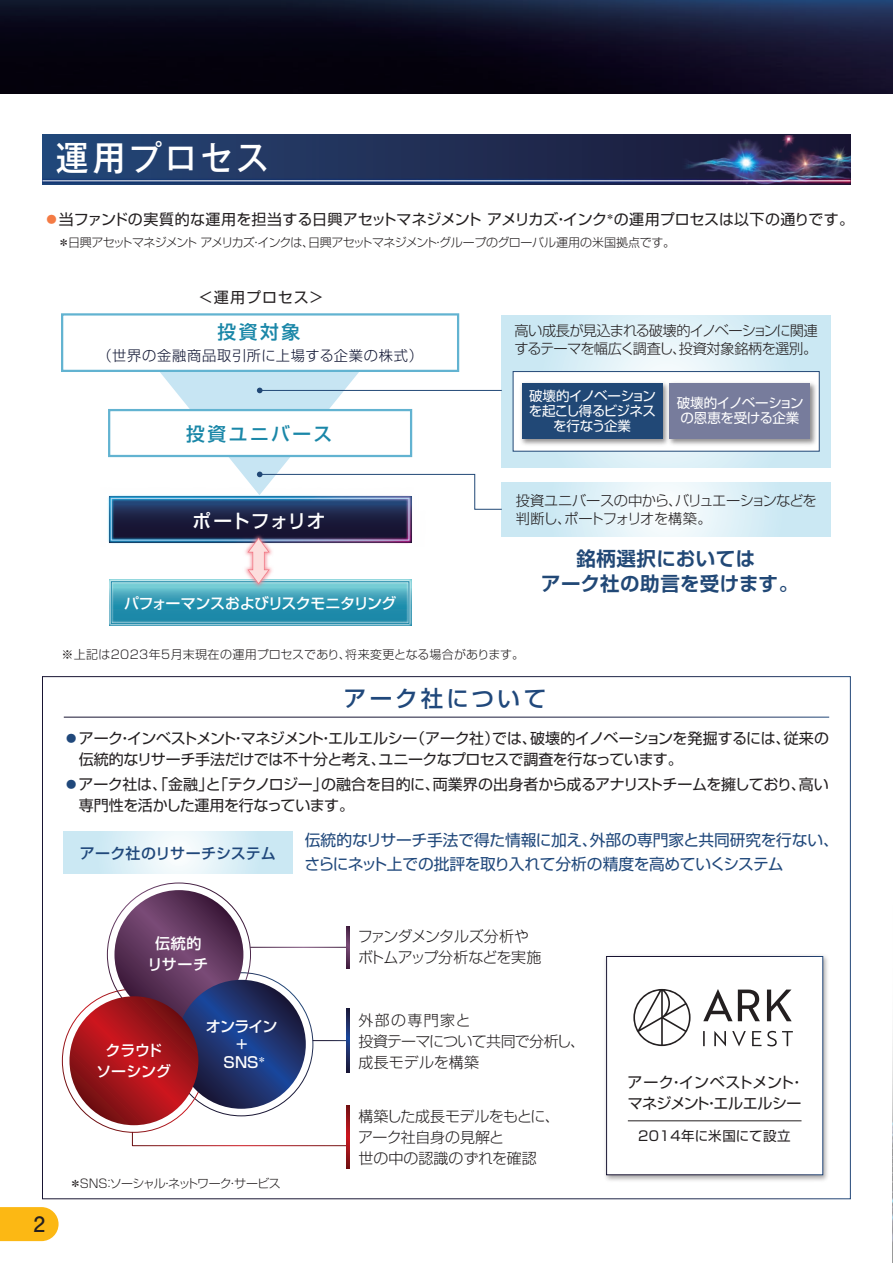
<style>
.page{position:relative;width:893px;height:1263px;background:#fff}
.page>*{position:absolute;margin:0;border:0;box-sizing:border-box;transform-origin:0 0}
.t1{font:500 34.5px "Gothic MB101 Pro";letter-spacing:.085em;color:#fff;scale:.95 1}
.t2{font:500 22.5px "Shin Go Pro";letter-spacing:.14em;color:#20487b}
.t3{font:700 21px "Futo Go B101 Pro";color:#231f20}
.t4{font:700 19.5px/25.5px "Shin Go Pro De";letter-spacing:.03em;color:#214876;text-align:center}
.t5{font:500 18.75px "Shin Go Pro";letter-spacing:.14em;color:#1a87a8}
.t6{font:500 18.75px "Shin Go Pro";letter-spacing:.015em;color:#fff}
.t7{font:15.75px/24px "Shin Go Pro";letter-spacing:-.02em;color:#20487b}
.t8{font:15px/21px "Shin Go Pro";letter-spacing:-.02em;color:#231f20}
.t9{font:300 15px/21px "Shin Go Pro";letter-spacing:-.02em;color:#231f20}
.t10{font:500 15px/21px "Shin Go Pro";letter-spacing:-.025em;color:#fff;text-align:center}
.t11{font:300 15px/21px "Shin Go Pro";letter-spacing:-.055em;color:#231f20}
.t12{font:500 15px "Shin Go Pro";letter-spacing:.01em;color:#20487b}
.t13{font:500 15px/18px "Shin Go Pro";letter-spacing:-.055em;color:#fff;text-align:center}
.t14{font:300 14.25px/18px "Shin Go Pro";letter-spacing:-.055em;color:#231f20}
.t15{font:300 14.25px "Shin Go Pro";letter-spacing:.05em;color:#101633}
.t16{font:13.5px/15px "Shin Go Pro";letter-spacing:-.035em;color:#fff;text-align:center}
.t17{font:13.5px "Shin Go Pro";letter-spacing:.04em;color:#231f20}
.t18{font:300 12px "Shin Go Pro";letter-spacing:-.055em;color:#231f20}
.t19{font:300 12px "Shin Go Pro";letter-spacing:.02em;color:#231f20}
.t20{font:300 12px "Shin Go Pro";letter-spacing:-.065em;color:#231f20}
.s1{color:#f47b44}
.s2{color:#20487b}
</style>
<div class="page">
<svg style="left:502px;top:315px;width:329px;height:152px;background:#d5ebf4"></svg>
<div style="left:513px;top:372px;width:306px;height:79px;background:#fff"></div>
<div style="left:513px;top:371px;width:307px;height:80px;border:1px solid #214876"></div>
<svg style="left:502px;top:482px;width:329px;height:54px"></svg>
<div style="left:61px;top:313px;width:398px;height:59px;border:2px solid #62b3d1"></div>
<img style="left:108px;top:443px;width:304px;height:83px">
<img style="left:107px;top:526px;width:305px;height:100px">
<div style="left:111px;top:581px;width:298px;height:43px;border:1px solid #1a87a8"></div>
<img style="left:192px;top:510px;width:133px;height:116px">
<svg style="left:246px;top:536px;width:25px;height:49px"></svg>
<svg style="left:155px;top:366px;width:348px;height:144px"></svg>
<img style="left:521px;top:382px;width:144px;height:63px">
<div style="left:522px;top:384px;width:141px;height:55px;background:#214876"></div>
<img style="left:665px;top:379px;width:154px;height:69px">
<div style="left:670px;top:384px;width:140px;height:55px;background:#777c9c"></div>
<img style="left:0;top:0;width:893px;height:93px">
<img style="left:43px;top:135px;width:807px;height:50px">
<hr style="left:43px;top:180px;width:807px;height:1px;background:#fff">
<svg style="left:0;top:1207px;width:59px;height:34px;background:#fcbd24"></svg>
<svg style="left:114px;top:890px;width:129px;height:129px;background:#5f375d"></svg>
<svg style="left:64px;top:831px;width:229px;height:42px"></svg>
<svg style="left:132px;top:1132px;width:214px;height:14px"></svg>
<svg style="left:177px;top:980px;width:129px;height:129px;background:#1e326d"></svg>
<svg style="left:69px;top:996px;width:129px;height:129px;background:#a2151a"></svg>
<svg style="left:346px;top:1009px;width:4px;height:63px"></svg>
<svg style="left:346px;top:1105px;width:4px;height:64px"></svg>
<svg style="left:346px;top:926px;width:4px;height:42px"></svg>
<img style="left:605px;top:955px;width:223px;height:226px">
<div style="left:607px;top:956px;width:216px;height:219px;background:#fff"></div>
<div style="left:606px;top:956px;width:217px;height:219px;border:1px solid #fff"></div>
<svg style="left:633px;top:989px;width:57px;height:57px"></svg>
<svg style="left:703px;top:989px;width:90px;height:57px"></svg>
<hr style="left:628px;top:1120px;width:173px;height:1px;background:#231f20">
<img style="left:892px;top:1152px;width:1px;height:111px">
<svg style="left:892px;top:1033px;width:1px;height:119px"></svg>
<h1 class="t1" style="left:56px;top:130px;width:226px">運用プロセス</h1>
<p class="t8" style="left:44px;top:207px;width:811px"><span class="s1">●</span>当ファンドの実質的な運用を担当する日興アセットマネジメント アメリカズ・インク<sup>＊</sup>の運用プロセスは以下の通りです。</p>
<p class="t18" style="left:58px;top:233px;width:619px">＊日興アセットマネジメント アメリカズ・インクは、日興アセットマネジメント・グループのグローバル運用の米国拠点です。</p>
<p class="t8" style="left:199px;top:285px;width:126px">＜運用プロセス＞</p>
<p class="t5" style="left:217px;top:316px;width:84px">投資対象</p>
<p class="t15" style="left:97px;top:344px;width:327px">（世界の金融商品取引所に上場する企業の株式）</p>
<p class="t5" style="left:186px;top:418px;width:147px">投資ユニバース</p>
<p class="t6" style="left:192px;top:505px;width:134px">ポートフォリオ</p>
<p class="t10" style="left:124px;top:590px;width:274px">パフォーマンスおよびリスクモニタリング</p>
<p class="t14" style="left:514px;top:320px;width:305px">高い成長が見込まれる破壊的イノベーションに関連するテーマを幅広く調査し、投資対象銘柄を選別。</p>
<p class="t16" style="left:529px;top:387px;width:129px">破壊的イノベーションを起こし得るビジネスを行なう企業</p>
<p class="t16" style="left:677px;top:394px;width:128px;text-align:left">破壊的イノベーションの恩恵を受ける企業</p>
<p class="t14" style="left:516px;top:490px;width:302px">投資ユニバースの中から、バリュエーションなどを判断し、ポートフォリオを構築。</p>
<h3 class="t4" style="left:541px;top:543px;width:259px">銘柄選択においては<br>アーク社の助言を受けます。</h3>
<p class="t19" style="left:61px;top:645px;width:464px">※上記は2023年5月末現在の運用プロセスであり、将来変更となる場合があります。</p>
<h2 class="t2" style="left:344px;top:680px;width:204px">アーク社について</h2>
<p class="t8" style="left:79px;top:726px;width:752px;text-indent:-15px"><span class="s2">●</span>アーク・インベストメント・マネジメント・エルエルシー（アーク社）では、破壊的イノベーションを発掘するには、従来の伝統的なリサーチ手法だけでは不十分と考え、ユニークなプロセスで調査を行なっています。</p>
<p class="t8" style="left:79px;top:772px;width:752px;text-indent:-15px"><span class="s2">●</span>アーク社は、「金融」と「テクノロジー」の融合を目的に、両業界の出身者から成るアナリストチームを擁しており、高い専門性を活かした運用を行なっています。</p>
<p class="t7" style="left:304px;top:826px;width:536px">伝統的なリサーチ手法で得た情報に加え、外部の専門家と共同研究を行ない、さらにネット上での批評を取り入れて分析の精度を高めていくシステム</p>
<p class="t12" style="left:80px;top:840px;width:198px">アーク社のリサーチシステム</p>
<p class="t10" style="left:147px;top:930px;width:62px">伝統的リサーチ</p>
<p class="t10" style="left:96px;top:1038px;width:76px">クラウドソーシング</p>
<p class="t13" style="left:206px;top:1015px;width:73px">オンライン+<br>SNS<sup>＊</sup></p>
<h3 class="t3" style="left:34px;top:1207px;width:13px">2</h3>
<p class="t20" style="left:69px;top:1173px;width:213px">＊SNS：ソーシャル・ネットワーク・サービス</p>
<p class="t11" style="left:358px;top:924px;width:185px">ファンダメンタルズ分析やボトムアップ分析などを実施</p>
<p class="t9" style="left:358px;top:1008px;width:228px">外部の専門家と<br>投資テーマについて共同で分析し、成長モデルを構築</p>
<p class="t9" style="left:358px;top:1104px;width:203px">構築した成長モデルをもとに、アーク社自身の見解と<br>世の中の認識のずれを確認</p>
<p class="t8" style="left:628px;top:1069px;width:178px;line-height:21.8px">アーク・インベストメント・マネジメント・エルエルシー</p>
<p class="t17" style="left:638px;top:1125px;width:154px">2014年に米国にて設立</p>
</div>
